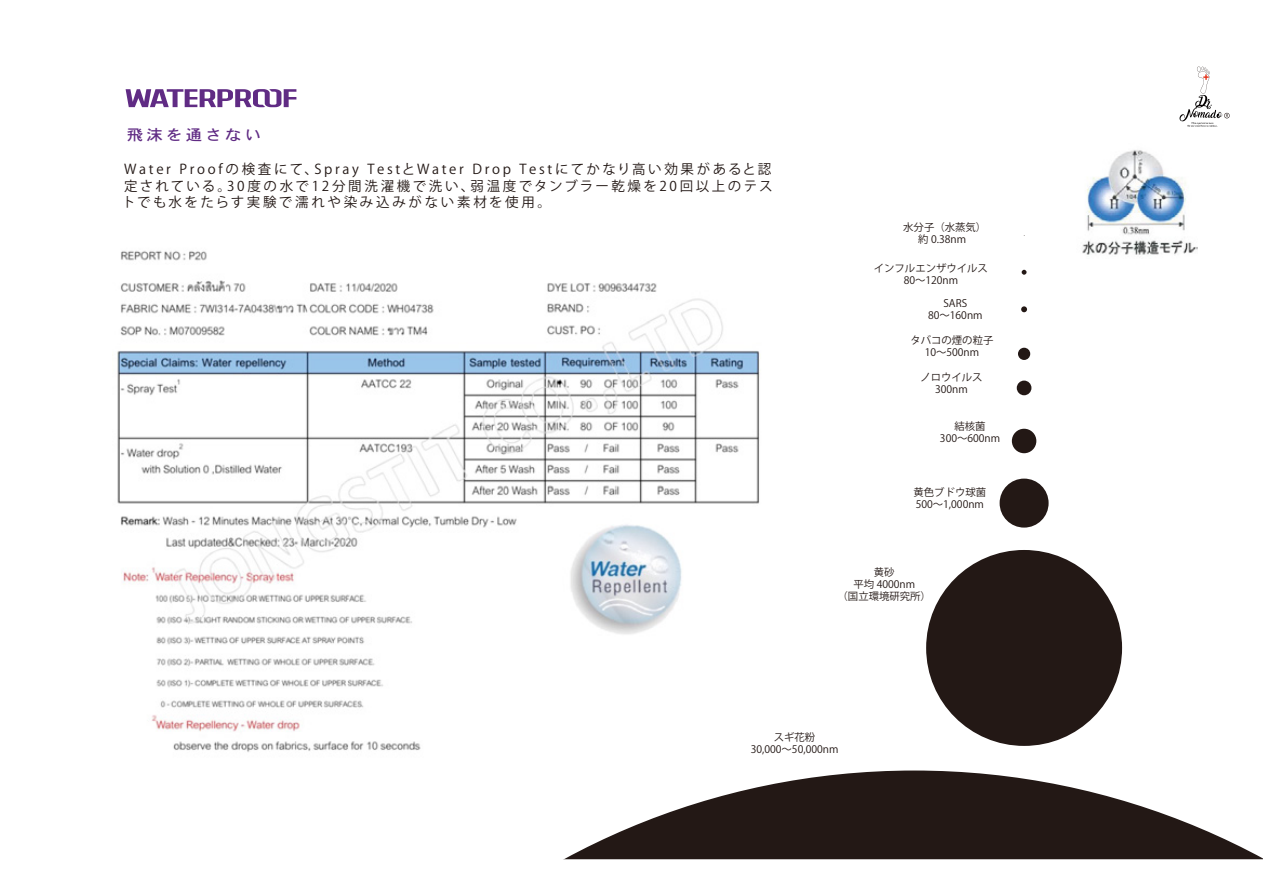
<style>
.page{position:relative;width:1263px;height:893px;background:#fff}
.page>*{position:absolute;margin:0;border:0;box-sizing:border-box;transform-origin:0 0}
.t1{font:15px "Osaka";letter-spacing:.2em;color:#602b84;scale:1.09 1}
.t2{font:13.5px/16.2px "Koz Go Pr 6 N";letter-spacing:.19em;color:#231815;text-align:justify}
.t3{font:10.35px/12.1px "Koz Go Pr 6 N";color:#231815;text-align:center}
</style>
<div class="page">
<img style="left:117px;top:251px;width:643px;height:501px">
<svg style="left:126px;top:89px;width:170px;height:18px"></svg>
<img style="left:1082px;top:150px;width:115px;height:105px">
<svg style="left:564px;top:770px;width:699px;height:89px;fill:#231815"></svg>
<div style="left:926px;top:550px;width:196px;height:196px;background:#231815;border-radius:50%"></div>
<div style="left:999px;top:479px;width:49px;height:49px;background:#231815;border-radius:50%"></div>
<div style="left:1012px;top:429px;width:24px;height:24px;background:#231815;border-radius:50%"></div>
<div style="left:1018px;top:348px;width:12px;height:12px;background:#231815;border-radius:50%"></div>
<div style="left:1017px;top:381px;width:14px;height:14px;background:#231815;border-radius:50%"></div>
<svg style="left:1022px;top:270px;width:4px;height:5px"></svg>
<svg style="left:1021px;top:306px;width:6px;height:6px"></svg>
<svg style="left:1179px;top:67px;width:51px;height:60px"></svg>
<h1 class="t1" style="left:127px;top:125px;width:125px">飛沫を通さない</h1>
<h2 class="t2" style="left:122px;top:162px;width:652px">Water Proofの検査にて、Spray TestとWater Drop Testにてかなり高い効果があると認定されている。30度の水で12分間洗濯機で洗い、弱温度でタンブラー乾燥を20回以上のテストでも水をたらす実験で濡れや染み込みがない素材を使用。</h2>
<p class="t3" style="left:903px;top:222px;width:84px">水分子（水蒸気）約 0.38nm</p>
<p class="t3" style="left:874px;top:262px;width:116px">インフルエンザウイルス<br>80～120nm</p>
<p class="t3" style="left:928px;top:297px;width:56px">SARS<br>80～160nm</p>
<p class="t3" style="left:910px;top:334px;width:84px">タバコの煙の粒子<br>10～500nm</p>
<p class="t3" style="left:920px;top:372px;width:64px">ノロウイルス<br>300nm</p>
<p class="t3" style="left:940px;top:420px;width:62px">結核菌<br>300～600nm</p>
<p class="t3" style="left:913px;top:486px;width:74px;text-align:left">黄色ブドウ球菌<br>500～1,000nm</p>
<p class="t3" style="left:838px;top:566px;width:95px">黄砂<br>平均 4000nm<br>（国立環境研究所）</p>
<p class="t3" style="left:751px;top:731px;width:89px">スギ花粉<br>30,000～50,000nm</p>
</div>
